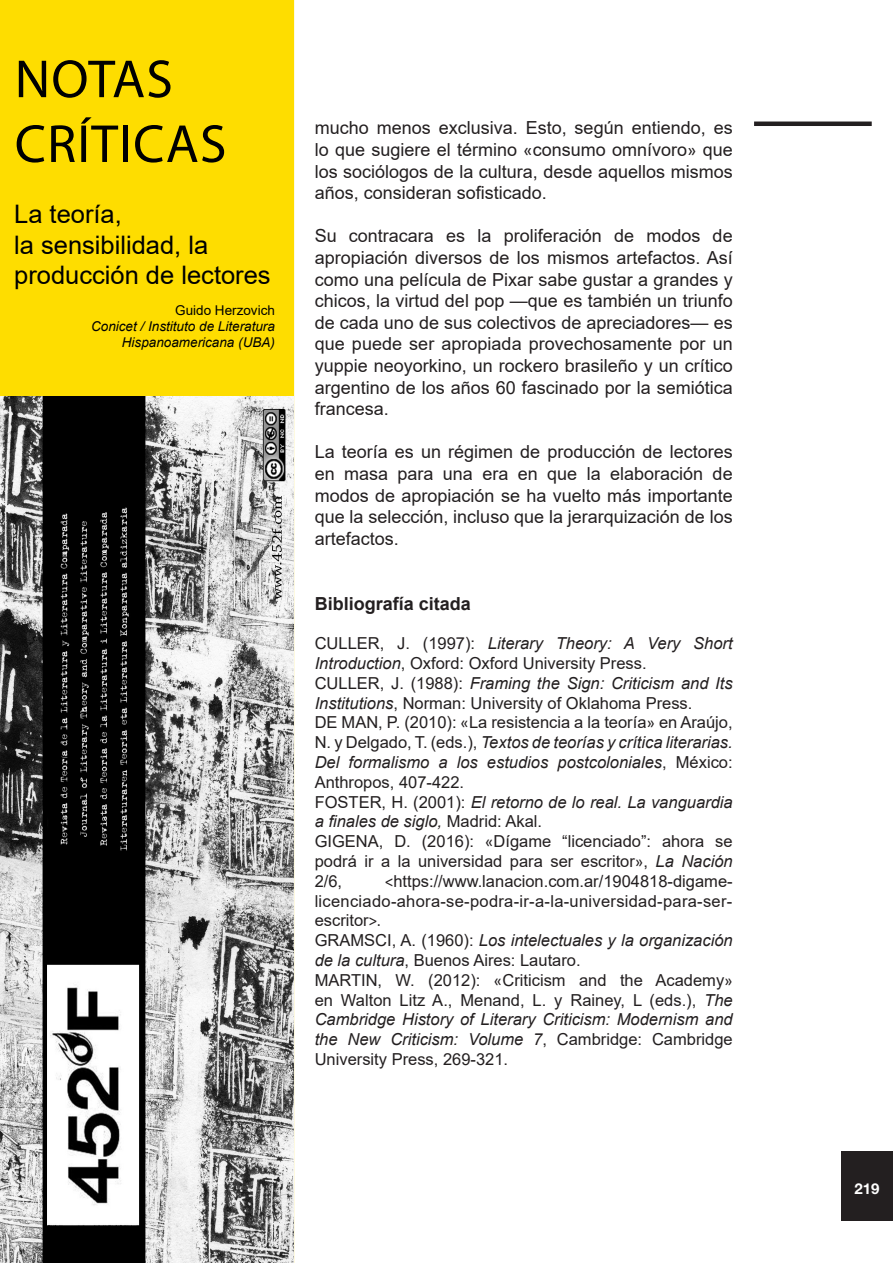
<style>
.page{position:relative;width:893px;height:1263px;background:#fff}
.page>*{position:absolute;margin:0;border:0;box-sizing:border-box;transform-origin:0 0}
.t1{font:54px/64.8px "Myriad Pro";letter-spacing:.02em;color:#000}
.t2{font:25.5px/30.6px "Arial";color:#000}
.t3{font:18px/21.6px "Arial";color:#231f20;text-align:justify}
.t4{font:700 18px "Arial";color:#231f20}
.t5{font:16.5px/19.8px "Arial";color:#231f20;text-align:justify}
.t6{font:italic 16.5px/19.8px "Arial";color:#231f20}
.t7{font:700 15px "Helvetica Neue";color:#fff}
.t8{font:italic 13.5px/16.2px "Arial";color:#000;text-align:right}
.t9{font:13.5px "Arial";color:#000}
.s1{font-family:"Calibri"}
.s2{font-style:italic}
.s3{font-style:normal}
</style>
<div class="page">
<hr style="left:754px;top:122px;width:118px;height:4px;background:#231f20">
<div style="left:841px;top:1151px;width:52px;height:70px;background:#231f20"></div>
<div style="left:0;top:0;width:294px;height:396px;background:#fedd00"></div>
<img style="left:0;top:396px;width:294px;height:867px">
<h1 class="t1" style="left:15px;top:46px;width:213px">NOTAS<br>CRÍTICAS</h1>
<h2 class="t2" style="left:14px;top:199px;width:258px">La teoría,<br>la sensibilidad, la producción de lectores</h2>
<p class="t9" style="left:175px;top:301px;width:101px">Guido Herzovich</p>
<p class="t8" style="left:91px;top:319px;width:185px">Conicet / Instituto de Literatura<br>Hispanoamericana (UBA)</p>
<p class="t3" style="left:315px;top:117px;width:420px">mucho menos exclusiva. Esto, según entiendo, es lo que sugiere el término <span class="s1">«</span>consumo omnívoro<span class="s1">»</span> que los sociólogos de la cultura, desde aquellos mismos años, consideran sofisticado.</p>
<p class="t3" style="left:315px;top:225px;width:420px">Su contracara es la proliferación de modos de apropiación diversos de los mismos artefactos. Así como una película de Pixar sabe gustar a grandes y chicos, la virtud del pop —que es también un triunfo de cada uno de sus colectivos de apreciadores— es que puede ser apropiada provechosamente por un yuppie neoyorkino, un rockero brasileño y un crítico argentino de los años 60 fascinado por la semiótica francesa.</p>
<p class="t3" style="left:315px;top:441px;width:420px">La teoría es un régimen de producción de lectores en masa para una era en que la elaboración de modos de apropiación se ha vuelto más importante que la selección, incluso que la jerarquización de los artefactos.</p>
<p class="t4" style="left:315px;top:590px;width:158px">Bibliografía citada</p>
<p class="t5" style="left:315px;top:633px;width:420px">CULLER, J. (1997): <span class="s2">Literary Theory: A Very Short<br>Introduction</span>, Oxford: Oxford University Press.</p>
<p class="t5" style="left:315px;top:673px;width:420px">CULLER, J. (1988): <span class="s2">Framing the Sign: Criticism and Its<br>Institutions</span>, Norman: University of Oklahoma Press.</p>
<p class="t5" style="left:315px;top:712px;width:420px">DE MAN, P. (2010): <span class="s1">«</span>La resistencia a la teoría<span class="s1">»</span> en Araújo, N. y Delgado, T. (eds.), <span class="s2">Textos de teorías y crítica literarias.<br>Del formalismo a los estudios postcoloniales</span>, México:<br>Anthropos, 407-422.</p>
<p class="t6" style="left:315px;top:792px;width:419px"><span class="s3">FOSTER, H. (2001):</span> El retorno de lo real. La vanguardia a finales de siglo, <span class="s3">Madrid: Akal.</span></p>
<p class="t5" style="left:315px;top:831px;width:420px">GIGENA, D. (2016): <span class="s1">«</span>Dígame “licenciado”: ahora se podrá ir a la universidad para ser escritor<span class="s1">»</span>, <span class="s2">La Nación </span>2/6,</p>
<p class="t5" style="left:315px;top:871px;width:419px;text-indent:70px"><span class="s1">&lt;</span>https://www.lanacion.com.ar/1904818-digame&shy;licenciado-ahora-se-podra-ir-a-la-universidad-para-ser&shy;escritor<span class="s1">&gt;.</span></p>
<p class="t6" style="left:315px;top:931px;width:419px"><span class="s3">GRAMSCI, A. (1960):</span> Los intelectuales y la organización de la cultura<span class="s3">, Buenos Aires: Lautaro.</span></p>
<p class="t5" style="left:315px;top:970px;width:420px">MARTIN, W. (2012): <span class="s1">«</span>Criticism and the Academy<span class="s1">» </span>en Walton Litz A., Menand, L. y Rainey, L (eds.), <span class="s2">The Cambridge History of Literary Criticism: Modernism and the New Criticism: Volume 7</span>, Cambridge: Cambridge University Press, 269-321.</p>
<p class="t7" style="left:854px;top:1179px;width:27px">219</p>
</div>
